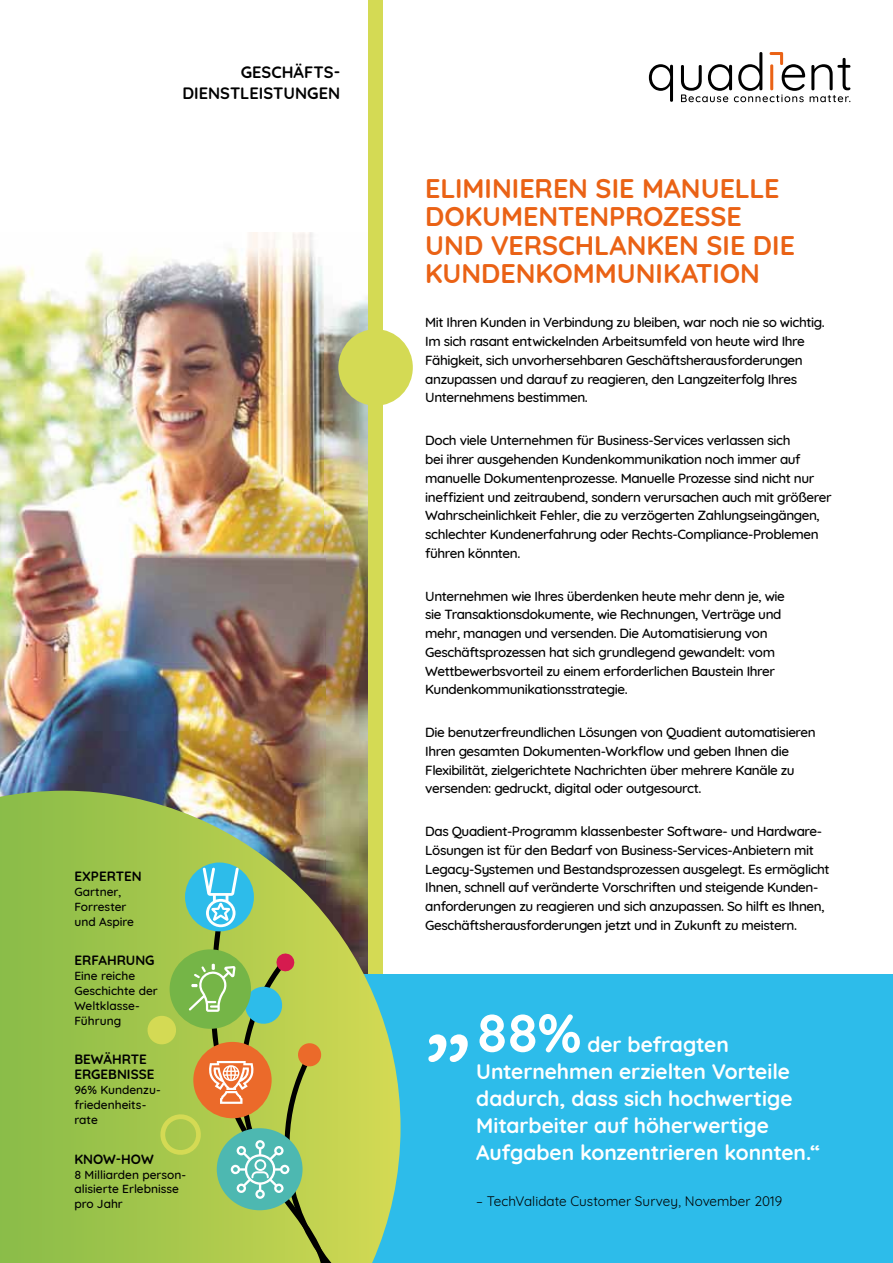
<style>
.page{position:relative;width:893px;height:1263px;background:#fff}
.page>*{position:absolute;margin:0;border:0;box-sizing:border-box;transform-origin:0 0}
.t1{font:700 54px "Quicksand";color:#fff}
.t2{font:700 26.85px/28.3px "Quicksand";color:#ea6215}
.t3{font:700 21px/27px "Quicksand";letter-spacing:-.005em;color:#fff}
.t4{font:700 16.5px/21px "Quicksand";color:#000;text-align:right}
.t5{font:500 13.5px/18.8px "Quicksand";letter-spacing:-.03em;color:#000}
.t6{font:700 13.5px/15px "Quicksand";color:#000}
.t7{font:13.5px "Quicksand";letter-spacing:.005em;color:#000}
.t8{font:500 12px/15px "Quicksand";color:#000}
</style>
<div class="page">
<img style="left:0;top:232px;width:369px;height:559px">
<div style="left:369px;top:0;width:14px;height:1263px;background:#d4da54"></div>
<div style="left:0;top:975px;width:893px;height:288px;background:#2dbcea"></div>
<svg style="left:0;top:791px;width:369px;height:472px;background:#97ba50"></svg>
<div style="left:338px;top:329px;width:75px;height:77px;background:#d4da54;border-radius:50%"></div>
<svg style="left:185px;top:862px;width:69px;height:69px"></svg>
<svg style="left:146px;top:867px;width:272px;height:396px;background:#a3c16b"></svg>
<svg style="left:649px;top:64px;width:24px;height:38px"></svg>
<svg style="left:681px;top:52px;width:169px;height:50px"></svg>
<svg style="left:428px;top:1034px;width:40px;height:28px"></svg>
<p class="t4" style="left:182px;top:60px;width:159px">GESCHÄFTS-<br>DIENSTLEISTUNGEN</p>
<p class="t6" style="left:74px;top:867px;width:69px">EXPERTEN</p>
<p class="t8" style="left:74px;top:883px;width:61px">Gartner,<br>Forrester und Aspire</p>
<p class="t6" style="left:74px;top:952px;width:71px">Erfahrung</p>
<p class="t8" style="left:74px;top:967px;width:85px">Eine reiche<br>Geschichte der<br>Weltklasse-<br>Führung</p>
<p class="t6" style="left:74px;top:1051px;width:81px">BEWÄHRTE<br>ERGEBNISSE</p>
<p class="t8" style="left:74px;top:1081px;width:88px">96% Kundenzu&shy;friedenheits&shy;rate</p>
<p class="t6" style="left:74px;top:1150px;width:81px">KNOW-HOW</p>
<p class="t8" style="left:74px;top:1166px;width:113px">8 Milliarden person&shy;alisierte Erlebnisse pro Jahr</p>
<h2 class="t2" style="left:425px;top:172px;width:371px">ELIMINIEREN SIE MANUELLE<br>DOKUMENTENPROZESSE<br>UND VERSCHLANKEN SIE DIE<br>KUNDENKOMMUNIKATION</h2>
<p class="t5" style="left:425px;top:312px;width:401px">Mit Ihren Kunden in Verbindung zu bleiben, war noch nie so wichtig.<br>Im sich rasant entwickelnden Arbeitsumfeld von heute wird Ihre Fähigkeit, sich unvorhersehbaren Geschäftsherausforderungen anzupassen und darauf zu reagieren, den Langzeiterfolg Ihres Unternehmens bestimmen.</p>
<p class="t5" style="left:425px;top:430px;width:408px">Doch viele Unternehmen für Business-Services verlassen sich<br>bei ihrer ausgehenden Kundenkommunikation noch immer auf manuelle Dokumentenprozesse. Manuelle Prozesse sind nicht nur ineffizient und zeitraubend, sondern verursachen auch mit größerer Wahrscheinlichkeit Fehler, die zu verzögerten Zahlungseingängen, schlechter Kundenerfahrung oder Rechts-Compliance-Problemen führen könnten.</p>
<p class="t5" style="left:425px;top:585px;width:361px">Unternehmen wie Ihres überdenken heute mehr denn je, wie sie Transaktionsdokumente, wie Rechnungen, Verträge und mehr, managen und versenden. Die Automatisierung von Geschäftsprozessen hat sich grundlegend gewandelt: vom Wettbewerbsvorteil zu einem erforderlichen Baustein Ihrer Kundenkommunikationsstrategie.</p>
<p class="t5" style="left:425px;top:722px;width:392px">Die benutzerfreundlichen Lösungen von Quadient automatisieren Ihren gesamten Dokumenten-Workflow und geben Ihnen die Flexibilität, zielgerichtete Nachrichten über mehrere Kanäle zu versenden: gedruckt, digital oder outgesourct.</p>
<p class="t5" style="left:425px;top:821px;width:406px">Das Quadient-Programm klassenbester Software- und Hardware-Lösungen ist für den Bedarf von Business-Services-Anbietern mit Legacy-Systemen und Bestandsprozessen ausgelegt. Es ermöglicht Ihnen, schnell auf veränderte Vorschriften und steigende Kunden&shy;anforderungen zu reagieren und sich anzupassen. So hilft es Ihnen, Geschäftsherausforderungen jetzt und in Zukunft zu meistern.</p>
<h1 class="t1" style="left:476px;top:988px;width:107px">88%</h1>
<h3 class="t3" style="left:476px;top:1029px;width:345px;text-indent:111px">der befragten<br>Unternehmen erzielten Vorteile dadurch, dass sich hochwertige<br>Mitarbeiter auf höherwertige<br>Aufgaben konzentrieren konnten.“</h3>
<p class="t7" style="left:476px;top:1191px;width:307px">– TechValidate Customer Survey, November 2019</p>
</div>
